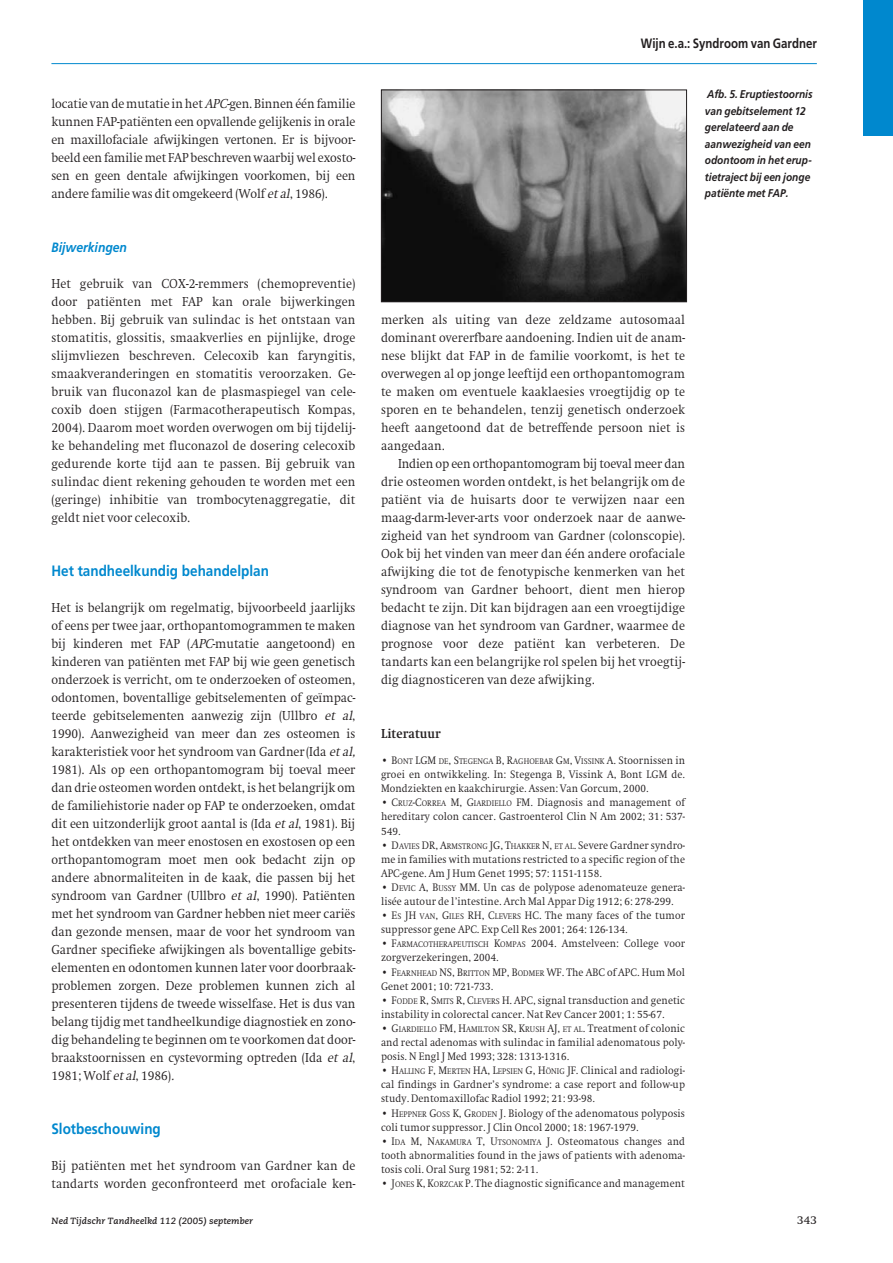
<style>
.page{position:relative;width:893px;height:1263px;background:#fff}
.page>*{position:absolute;margin:0;border:0;box-sizing:border-box;transform-origin:0 0}
.t1{font:700 15px "Frutiger";color:#0088ce;scale:.9 1}
.t2{font:300 13.5px/18px "Swift";color:#231f20;text-align:justify;scale:.92 1}
.t3{font:700 13.5px "Frutiger";color:#231f20;scale:.85 1}
.t4{font:italic 700 13.5px "Frutiger";color:#0088ce;scale:.9 1}
.t5{font:700 13.5px "Swift";letter-spacing:.01em;color:#231f20;scale:.92 1}
.t6{font:12px "Swift";color:#231f20}
.t7{font:300 11.25px/14.1px "Swift";letter-spacing:.01em;color:#231f20;text-align:justify;scale:.92 1}
.t8{font:italic 700 11.25px/16.5px "Frutiger";color:#231f20;scale:.9 1}
.t9{font:italic 700 9px "Caecilia";letter-spacing:.01em;color:#231f20}
.s1{font-style:italic}
.s2{font-size:8.4px}
</style>
<div class="page">
<hr style="left:51px;top:63px;width:766px;height:1px;background:#0088ce">
<div style="left:864px;top:0;width:29px;height:136px;background:#0088ce"></div>
<img style="left:383px;top:92px;width:302px;height:208px">
<div style="left:381px;top:90px;width:306px;height:212px;border:1px solid #231f20"></div>
<p class="t2" style="left:51px;top:96px;width:332px">locatie van de mutatie in het <span class="s1">APC-</span>gen. Binnen één familie kunnen FAP-patiënten een opvallende gelijkenis in orale en maxillofaciale afwijkingen vertonen. Er is bijvoor&shy;beeld een familie met FAP beschreven waarbij wel exosto&shy;sen en geen dentale afwijkingen voorkomen, bij een andere familie was dit omgekeerd (Wolf <span class="s1">etal</span>, 1986).</p>
<p class="t4" style="left:51px;top:242px;width:85px">Bijwerkingen</p>
<p class="t2" style="left:51px;top:276px;width:332px">Het gebruik van COX-2-remmers (chemopreventie) door patiënten met FAP kan orale bijwerkingen hebben. Bij gebruik van sulindac is het ontstaan van stomatitis, glossitis, smaakverlies en pijnlijke, droge slijmvliezen beschreven. Celecoxib kan faryngitis, smaakveranderingen en stomatitis veroorzaken. Ge&shy;bruik van fluconazol kan de plasmaspiegel van cele&shy;coxib doen stijgen (Farmacotherapeutisch Kompas, 2004). Daarom moet worden overwogen om bij tijdelij&shy;ke behandeling met fluconazol de dosering celecoxib gedurende korte tijd aan te passen. Bij gebruik van sulindac dient rekening gehouden te worden met een (geringe) inhibitie van trombocytenaggregatie, dit geldt niet voor celecoxib.</p>
<p class="t1" style="left:51px;top:565px;width:243px">Het tandheelkundig behandelplan</p>
<p class="t2" style="left:51px;top:600px;width:335px;text-align:left">Het is belangrijk om regelmatig, bijvoorbeeld jaarlijks of eens per twee jaar, orthopantomogrammen te maken bij kinderen met FAP (<span class="s1">APC</span>-mutatie aangetoond) en kinderen van patiënten met FAP bij wie geen genetisch onderzoek is verricht, om te onderzoeken of osteomen, odontomen, boventallige gebitselementen of geïmpac&shy;teerde gebitselementen aanwezig zijn (Ullbro <span class="s1">et al</span>, 1990). Aanwezigheid van meer dan zes osteomen is karakteristiek voor het syndroom van Gardner(Ida <span class="s1">etal, </span>1981). Als op een orthopantomogram bij toeval meer dan drie osteomen worden ontdekt, is het belangrijk om de familiehistorie nader op FAP te onderzoeken, omdat dit een uitzonderlijk groot aantal is (Ida <span class="s1">etal</span>, 1981). Bij het ontdekken van meer enostosen en exostosen op een orthopantomogram moet men ook bedacht zijn op andere abnormaliteiten in de kaak, die passen bij het syndroom van Gardner (Ullbro <span class="s1">et al</span>, 1990). Patiënten met het syndroom van Gardner hebben niet meer cariës dan gezonde mensen, maar de voor het syndroom van Gardner specifieke afwijkingen als boventallige gebits&shy;elementen en odontomen kunnen later voor doorbraak&shy;problemen zorgen. Deze problemen kunnen zich al presenteren tijdens de tweede wisselfase. Het is dus van belang tijdig met tandheelkundige diagnostiek en zono&shy;dig behandeling te beginnen om te voorkomen dat door&shy;braakstoornissen en cystevorming optreden (Ida <span class="s1">et al</span>, 1981; Wolf <span class="s1">etal</span>, 1986)<span class="s1">.</span></p>
<p class="t1" style="left:51px;top:1123px;width:123px">Slotbeschouwing</p>
<p class="t2" style="left:51px;top:1158px;width:332px">Bij patiënten met het syndroom van Gardner kan de tandarts worden geconfronteerd met orofaciale ken-</p>
<p class="t3" style="left:641px;top:38px;width:209px">Wijn e.a.: Syndroom van Gardner</p>
<p class="t8" style="left:705px;top:87px;width:121px">Afb. 5. Eruptiestoornis van gebitselement 12 gerelateerd aan de aanwezigheid van een odontoom in het erup&shy;tietraject bij een jonge patiënte met FAP.</p>
<p class="t2" style="left:381px;top:312px;width:332px">merken als uiting van deze zeldzame autosomaal dominant overerfbare aandoening. Indien uit de anam&shy;nese blijkt dat FAP in de familie voorkomt, is het te overwegen al op jonge leeftijd een orthopantomogram te maken om eventuele kaaklaesies vroegtijdig op te sporen en te behandelen, tenzij genetisch onderzoek heeft aangetoond dat de betreffende persoon niet is aangedaan.</p>
<p class="t2" style="left:381px;top:456px;width:332px;text-indent:17px">Indien op een orthopantomogram bij toeval meer dan drie osteomen worden ontdekt, is het belangrijk om de patiënt via de huisarts door te verwijzen naar een maag-darm-lever-arts voor onderzoek naar de aanwe&shy;zigheid van het syndroom van Gardner (colonscopie).<br>Ook bij het vinden van meer dan één andere orofaciale afwijking die tot de fenotypische kenmerken van het syndroom van Gardner behoort, dient men hierop bedacht te zijn. Dit kan bijdragen aan een vroegtijdige diagnose van het syndroom van Gardner, waarmee de prognose voor deze patiënt kan verbeteren. De tandarts kan een belangrijke rol spelen bij het vroegtij&shy;dig diagnosticeren van deze afwijking.</p>
<p class="t5" style="left:381px;top:728px;width:66px">Literatuur</p>
<p class="t7" style="left:381px;top:754px;width:332px">• B<span class="s2">ONT</span> LGM <span class="s2">DE</span>, S<span class="s2">TEGENGA</span> B, R<span class="s2">AGHOEBAR</span> G<span class="s2">M</span>, V<span class="s2">ISSINK</span> A. Stoornissen in groei en ontwikkeling. In: Stegenga B, Vissink A, Bont LGM de.<br>Mondziekten en kaakchirurgie. Assen: Van Gorcum, 2000.</p>
<p class="t7" style="left:381px;top:796px;width:332px">• C<span class="s2">RUZ</span>-C<span class="s2">ORREA</span> M, G<span class="s2">IARDIELLO</span> FM. Diagnosis and management of hereditary colon cancer. Gastroenterol Clin N Am 2002; 31: 537- 549.</p>
<p class="t7" style="left:381px;top:839px;width:332px">• D<span class="s2">AVIES</span> DR, A<span class="s2">RMSTRONG</span> JG, T<span class="s2">HAKKER</span> N, <span class="s2">ET AL</span>. Severe Gardner syndro&shy;me in families with mutations restricted to a specific region of the APC-gene. Am J Hum Genet 1995; 57: 1151-1158.</p>
<p class="t7" style="left:381px;top:881px;width:332px">• D<span class="s2">EVIC</span> A, B<span class="s2">USSY</span> MM. Un cas de polypose adenomateuze genera&shy;lisée autour de l’intestine. Arch Mal Appar Dig 1912; 6: 278-299.</p>
<p class="t7" style="left:381px;top:909px;width:332px">• E<span class="s2">S</span> JH <span class="s2">VAN</span>, G<span class="s2">ILES</span> RH, C<span class="s2">LEVERS</span> HC. The many faces of the tumor suppressor gene APC. Exp Cell Res 2001; 264: 126-134.</p>
<p class="t7" style="left:381px;top:937px;width:332px">• F<span class="s2">ARMACOTHERAPEUTISCH</span> K<span class="s2">OMPAS</span> 2004. Amstelveen: College voor zorgverzekeringen, 2004.</p>
<p class="t7" style="left:381px;top:966px;width:332px">• F<span class="s2">EARNHEAD</span> NS, B<span class="s2">RITTON</span> MP, B<span class="s2">ODMER</span> WF. The ABC of APC. Hum Mol<br>Genet 2001; 10: 721-733.</p>
<p class="t7" style="left:381px;top:994px;width:332px">• F<span class="s2">ODDE</span> R, S<span class="s2">MITS</span> R, C<span class="s2">LEVERS</span> H. APC, signal transduction and genetic instability in colorectal cancer. Nat Rev Cancer 2001; 1: 55-67.</p>
<p class="t7" style="left:381px;top:1022px;width:332px">• G<span class="s2">IARDIELLO</span> FM, H<span class="s2">AMILTON</span> SR, K<span class="s2">RUSH</span> AJ, <span class="s2">ET AL</span>. Treatment of colonic and rectal adenomas with sulindac in familial adenomatous poly&shy;posis. N Engl J Med 1993; 328: 1313-1316.</p>
<p class="t7" style="left:381px;top:1064px;width:332px">• H<span class="s2">ALLING</span> F, M<span class="s2">ERTEN</span> HA, L<span class="s2">EPSIEN</span> G, H<span class="s2">ÖNIG</span> JF. Clinical and radiologi&shy;cal findings in Gardner’s syndrome: a case report and follow-up study. Dentomaxillofac Radiol 1992; 21: 93-98.</p>
<p class="t7" style="left:381px;top:1107px;width:332px">• H<span class="s2">EPPNER</span> G<span class="s2">OSS</span> K, G<span class="s2">RODEN</span> J. Biology of the adenomatous polyposis coli tumor suppressor. J Clin Oncol 2000; 18: 1967-1979.</p>
<p class="t7" style="left:381px;top:1135px;width:332px">• I<span class="s2">DA</span> M, N<span class="s2">AKAMURA</span> T, U<span class="s2">TSONOMIYA</span> J. Osteomatous changes and tooth abnormalities found in the jaws of patients with adenoma&shy;tosis coli. Oral Surg 1981; 52: 2-11.</p>
<p class="t7" style="left:381px;top:1177px;width:332px">• J<span class="s2">ONES</span> K, K<span class="s2">ORZCAK</span> P. The diagnostic significance and management</p>
<p class="t9" style="left:51px;top:1217px;width:203px">Ned Tijdschr Tandheelkd 112 (2005) september</p>
<p class="t6" style="left:797px;top:1215px;width:21px">343</p>
</div>
